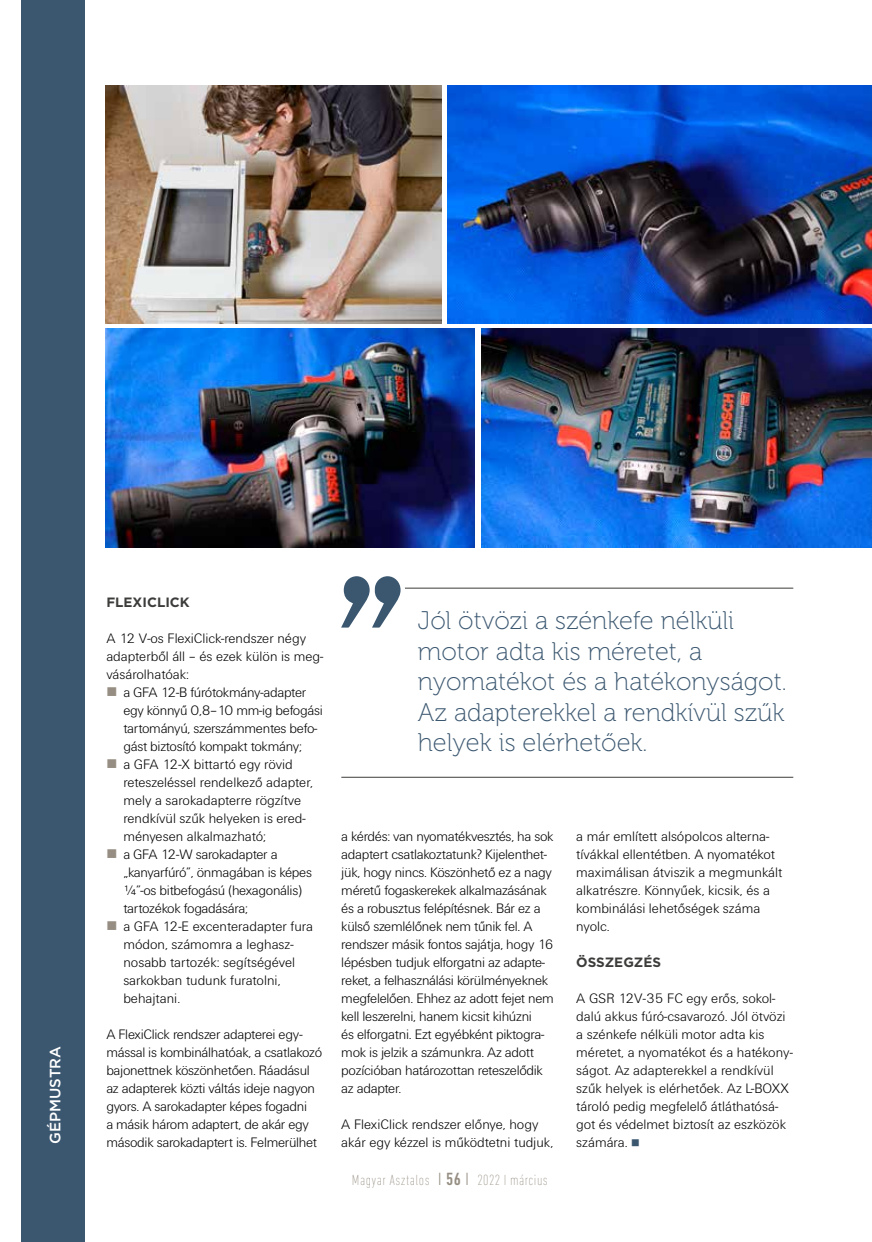
<style>
.page{position:relative;width:872px;height:1242px;background:#fff}
.page>*{position:absolute;margin:0;border:0;box-sizing:border-box;transform-origin:0 0}
.t1{font:25.5px/30.6px "Museo 100";color:#3b5770}
.t2{font:200 condensed 15px "DIN Next LT Pro";letter-spacing:.03em;color:#968e82}
.t3{font:500 15px "Gotham";color:#fff}
.t4{font:14.25px/18px "U001 Lig";letter-spacing:-.02em;color:#000}
.t5{font:14.25px/18px "U001 Lig";color:#000}
.t6{font:700 13.5px "Gotham";color:#3c3c3b}
.s1{font-family:"Liberation Sans";font-size:18px;color:#968e82}
.s2{font-weight:300;font-size:18px}
.s3{font-weight:500;font-size:18px}
.s4{font-family:"Liberation Sans";color:#3b5770}
</style>
<div class="page">
<div style="left:21px;top:0;width:64px;height:1242px;background:#3b5770"></div>
<img style="left:481px;top:328px;width:391px;height:220px">
<img style="left:105px;top:328px;width:369px;height:220px">
<img style="left:447px;top:86px;width:425px;height:238px">
<img style="left:105px;top:86px;width:336px;height:238px">
<hr style="left:341px;top:588px;width:452px;height:1px;background:#3c3c3b">
<hr style="left:341px;top:777px;width:452px;height:1px;background:#3c3c3b">
<svg style="left:341px;top:576px;width:66px;height:52px"></svg>
<p class="t3" style="left:45px;top:1143px;width:99px;rotate:-90deg">GÉPMUSTRA</p>
<p class="t6" style="left:106px;top:593px;width:85px">FLEXICLICK</p>
<p class="t5" style="left:106px;top:630px;width:218px">A 12 V-os FlexiClick-rendszer négy adapterből áll – és ezek külön is meg&shy;vásárolhatóak:</p>
<p class="t4" style="left:123px;top:684px;width:201px;text-indent:-17px"><span class="s1">■</span> a GFA 12-B fúrótokmány-adapter egy könnyű 0,8–10 mm-ig befogási tartományú, szerszámmentes befo&shy;gást biztosító kompakt tokmány;</p>
<p class="t5" style="left:123px;top:756px;width:191px;text-indent:-17px"><span class="s1">■</span> a GFA 12-X bittartó egy rövid reteszeléssel rendelkező adapter, mely a sarokadapterre rögzítve rendkívül szűk helyeken is ered&shy;ményesen alkalmazható;</p>
<p class="t4" style="left:123px;top:846px;width:190px;text-indent:-17px"><span class="s1">■</span> a GFA 12-W sarokadapter a „kanyarfúró”, önmagában is képes ¼”-os bitbefogású (hexagonális) tartozékok fogadására;</p>
<p class="t5" style="left:123px;top:918px;width:191px;text-indent:-17px"><span class="s1">■</span> a GFA 12-E excenteradapter fura módon, számomra a leghasz&shy;nosabb tartozék: segítségével sarkokban tudunk furatolni, behajtani.</p>
<p class="t4" style="left:106px;top:1025px;width:217px">A FlexiClick rendszer adapterei egy&shy;mással is kombinálhatóak, a csatlakozó bajonettnek köszönhetően. Ráadásul az adapterek közti váltás ideje nagyon gyors. A sarokadapter képes fogadni<br>a másik három adaptert, de akár egy második sarokadaptert is. Felmerülhet</p>
<h1 class="t1" style="left:418px;top:605px;width:370px">Jól ötvözi a szénkefe nélküli motor adta kis méretet, a nyomatékot és a hatékonyságot.<br>Az adapterekkel a rendkívül szűk helyek is elérhetőek.</h1>
<p class="t4" style="left:341px;top:827px;width:214px">a kérdés: van nyomatékvesztés, ha sok adaptert csatlakoztatunk? Kijelenthet&shy;jük, hogy nincs. Köszönhető ez a nagy méretű fogaskerekek alkalmazásának és a robusztus felépítésnek. Bár ez a külső szemlélőnek nem tűnik fel. A rendszer másik fontos sajátja, hogy 16 lépésben tudjuk elforgatni az adapte&shy;reket, a felhasználási körülményeknek megfelelően. Ehhez az adott fejet nem kell leszerelni, hanem kicsit kihúzni<br>és elforgatni. Ezt egyébként piktogra&shy;mok is jelzik a számunkra. Az adott pozícióban határozottan reteszelődik az adapter.</p>
<p class="t5" style="left:341px;top:1115px;width:213px">A FlexiClick rendszer előnye, hogy akár egy kézzel is működtetni tudjuk,</p>
<p class="t2" style="left:352px;top:1171px;width:197px">Magyar Asztalos <span class="s2">I</span> <span class="s3">56</span> <span class="s2">I</span> 2022 I március</p>
<p class="t5" style="left:576px;top:827px;width:207px">a már említett alsópolcos alterna&shy;tívákkal ellentétben. A nyomatékot maximálisan átviszik a megmunkált alkatrészre. Könnyűek, kicsik, és a kombinálási lehetőségek száma nyolc.</p>
<p class="t6" style="left:576px;top:953px;width:86px">ÖSSZEGZÉS</p>
<p class="t5" style="left:576px;top:990px;width:218px">A GSR 12V-35 FC egy erős, sokol&shy;dalú akkus fúró-csavarozó. Jól ötvözi a szénkefe nélküli motor adta kis méretet, a nyomatékot és a hatékony&shy;ságot. Az adapterekkel a rendkívül szűk helyek is elérhetőek. Az L-BOXX tároló pedig megfelelő átláthatósá&shy;got és védelmet biztosít az eszközök számára. <span class="s4">■</span></p>
</div>
